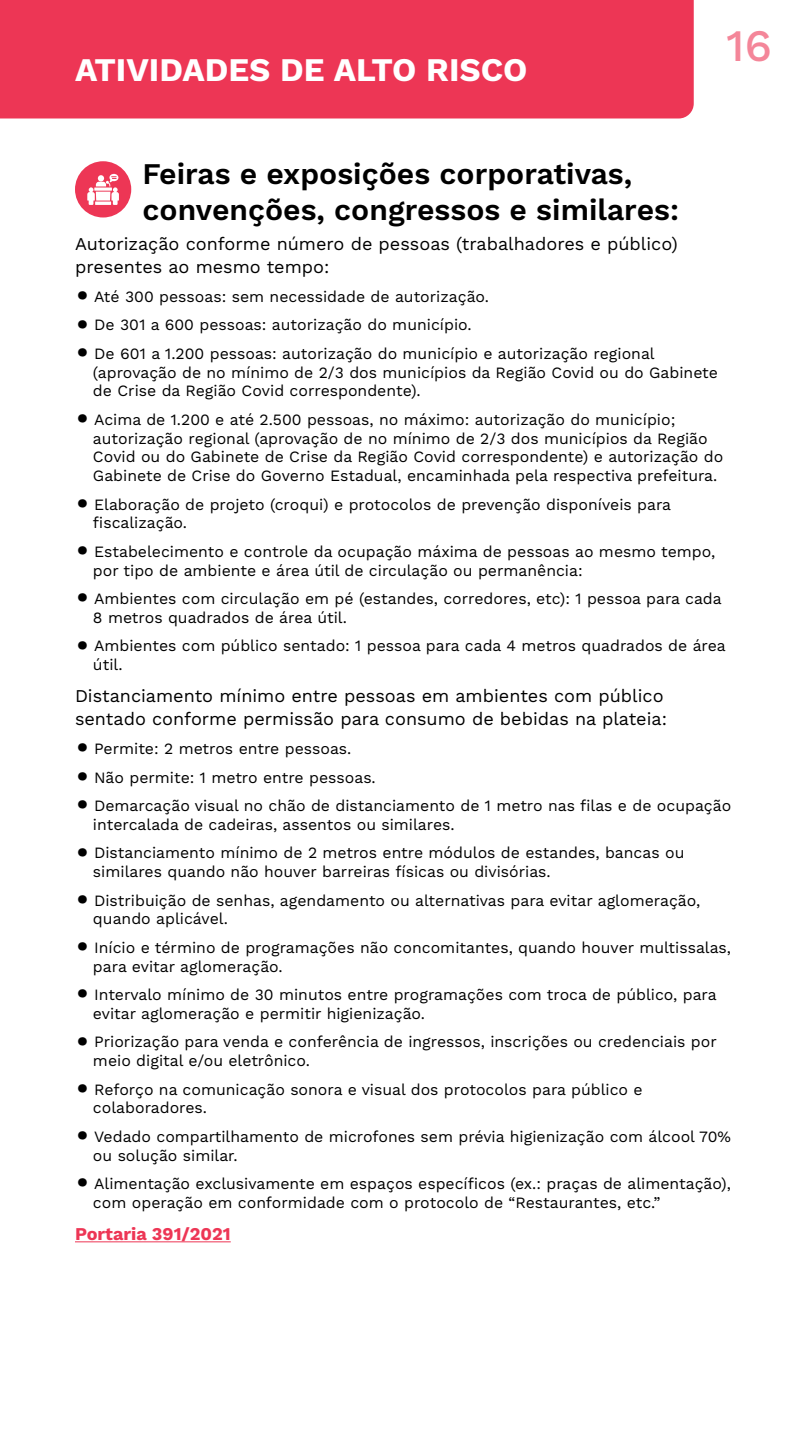
<style>
.page{position:relative;width:810px;height:1440px;background:#fff}
.page>*{position:absolute;margin:0;border:0;box-sizing:border-box;transform-origin:0 0}
.t1{font:500 45px "Work Sans";color:#f48699}
.t2{font:700 33px "Work Sans";color:#fff}
.t3{font:600 30px/36px "Work Sans";color:#000}
.t4{font:18px/22.5px "Work Sans";color:#000}
.t5{font:700 18px "Work Sans";color:#ed3655}
.t6{font:15.75px/18.8px "Work Sans";color:#000}
.s1{font-size:34.5px}
</style>
<div class="page">
<div style="left:0;top:0;width:694px;height:118px;background:#ed3655"></div>
<hr style="left:75px;top:1241px;width:156px;height:1px;background:#ed3655">
<div style="left:75px;top:161px;width:56px;height:57px;background:#ed3655;border-radius:50%"></div>
<svg style="left:87px;top:174px;width:32px;height:31px"></svg>
<h2 class="t2" style="left:75px;top:50px;width:454px">ATIVIDADES DE ALTO RISCO</h2>
<h1 class="t1" style="left:726px;top:20px;width:48px">16</h1>
<h3 class="t3" style="left:142px;top:157px;width:538px">Feiras e exposições corporativas, convenções, congressos e similares:</h3>
<p class="t4" style="left:75px;top:233px;width:604px">Autorização conforme número de pessoas (trabalhadores e público) presentes ao mesmo tempo:</p>
<p class="t6" style="left:75px;top:288px;width:416px"><span class="s1">•</span> Até 300 pessoas: sem necessidade de autorização.</p>
<p class="t6" style="left:75px;top:316px;width:398px"><span class="s1">•</span> De 301 a 600 pessoas: autorização do município.</p>
<p class="t6" style="left:93px;top:345px;width:627px;text-indent:-18px"><span class="s1">•</span> De 601 a 1.200 pessoas: autorização do município e autorização regional (aprovação de no mínimo de 2/3 dos municípios da Região Covid ou do Gabinete de Crise da Região Covid correspondente).</p>
<p class="t6" style="left:93px;top:411px;width:632px;text-indent:-18px"><span class="s1">•</span> Acima de 1.200 e até 2.500 pessoas, no máximo: autorização do município; autorização regional (aprovação de no mínimo de 2/3 dos municípios da Região Covid ou do Gabinete de Crise da Região Covid correspondente) e autorização do Gabinete de Crise do Governo Estadual, encaminhada pela respectiva prefeitura.</p>
<p class="t6" style="left:93px;top:496px;width:580px;text-indent:-18px"><span class="s1">•</span> Elaboração de projeto (croqui) e protocolos de prevenção disponíveis para fiscalização.</p>
<p class="t6" style="left:93px;top:543px;width:624px;text-indent:-18px"><span class="s1">•</span> Estabelecimento e controle da ocupação máxima de pessoas ao mesmo tempo, por tipo de ambiente e área útil de circulação ou permanência:</p>
<p class="t6" style="left:93px;top:590px;width:630px;text-indent:-18px"><span class="s1">•</span> Ambientes com circulação em pé (estandes, corredores, etc): 1 pessoa para cada<br>8 metros quadrados de área útil.</p>
<p class="t6" style="left:93px;top:637px;width:634px;text-indent:-18px"><span class="s1">•</span> Ambientes com público sentado: 1 pessoa para cada 4 metros quadrados de área útil.</p>
<p class="t4" style="left:75px;top:686px;width:594px">Distanciamento mínimo entre pessoas em ambientes com público sentado conforme permissão para consumo de bebidas na plateia:</p>
<p class="t6" style="left:75px;top:740px;width:278px"><span class="s1">•</span> Permite: 2 metros entre pessoas.</p>
<p class="t6" style="left:75px;top:769px;width:302px"><span class="s1">•</span> Não permite: 1 metro entre pessoas.</p>
<p class="t6" style="left:93px;top:797px;width:640px;text-indent:-18px"><span class="s1">•</span> Demarcação visual no chão de distanciamento de 1 metro nas filas e de ocupação intercalada de cadeiras, assentos ou similares.</p>
<p class="t6" style="left:93px;top:844px;width:593px;text-indent:-18px"><span class="s1">•</span> Distanciamento mínimo de 2 metros entre módulos de estandes, bancas ou similares quando não houver barreiras físicas ou divisórias.</p>
<p class="t6" style="left:93px;top:892px;width:609px;text-indent:-18px"><span class="s1">•</span> Distribuição de senhas, agendamento ou alternativas para evitar aglomeração, quando aplicável.</p>
<p class="t6" style="left:93px;top:939px;width:640px;text-indent:-18px"><span class="s1">•</span> Início e término de programações não concomitantes, quando houver multissalas, para evitar aglomeração.</p>
<p class="t6" style="left:93px;top:986px;width:625px;text-indent:-18px"><span class="s1">•</span> Intervalo mínimo de 30 minutos entre programações com troca de público, para evitar aglomeração e permitir higienização.</p>
<p class="t6" style="left:93px;top:1033px;width:625px;text-indent:-18px"><span class="s1">•</span> Priorização para venda e conferência de ingressos, inscrições ou credenciais por meio digital e/ou eletrônico.</p>
<p class="t6" style="left:93px;top:1081px;width:551px;text-indent:-18px"><span class="s1">•</span> Reforço na comunicação sonora e visual dos protocolos para público e colaboradores.</p>
<p class="t6" style="left:93px;top:1128px;width:640px;text-indent:-18px"><span class="s1">•</span> Vedado compartilhamento de microfones sem prévia higienização com álcool 70% ou solução similar.</p>
<p class="t6" style="left:93px;top:1175px;width:639px;text-indent:-18px"><span class="s1">•</span> Alimentação exclusivamente em espaços específicos (ex.: praças de alimentação), com operação em conformidade com o protocolo de “Restaurantes, etc.”</p>
<p class="t5" style="left:75px;top:1223px;width:157px">Portaria 391/2021</p>
</div>
